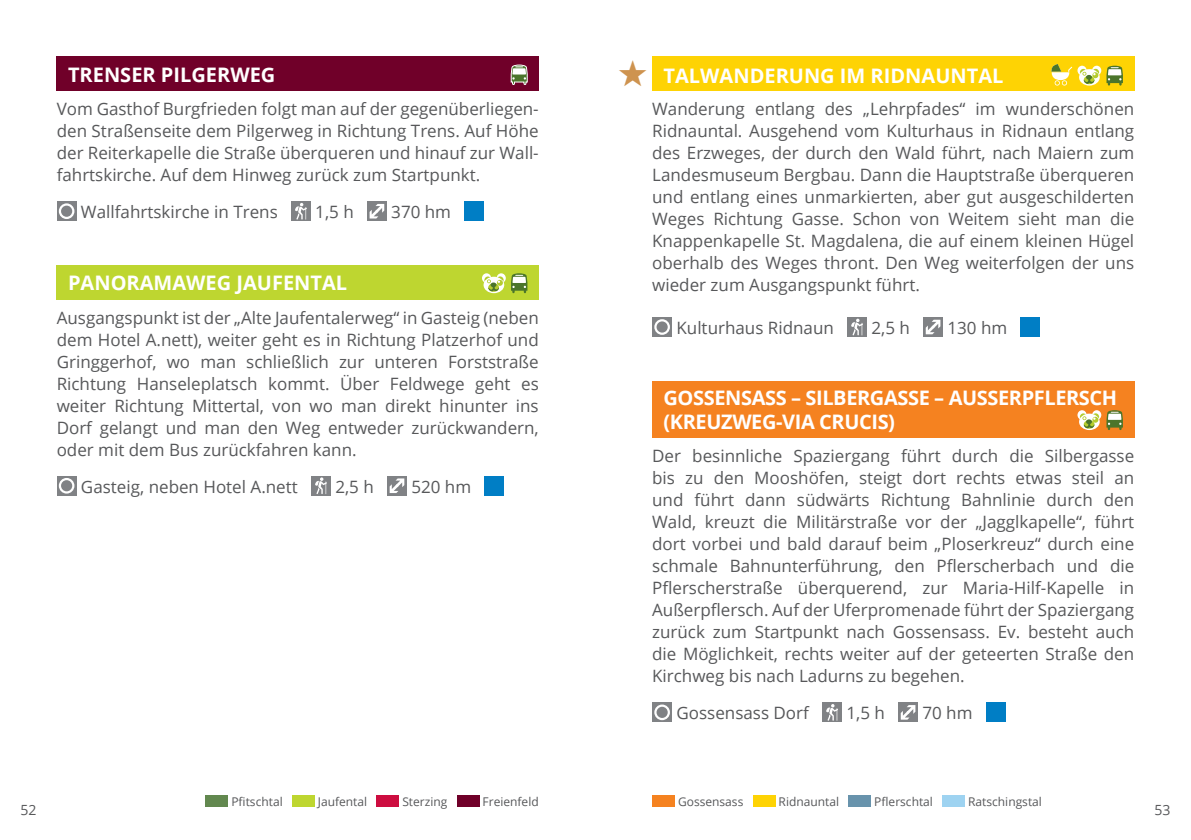
<style>
.page{position:relative;width:1191px;height:840px;background:#fff}
.page>*{position:absolute;margin:0;border:0;box-sizing:border-box;transform-origin:0 0}
.t1{font:26px "Artprintkategorie";color:#ce934f}
.t2{font:700 20px "Open Sans";color:#fff}
.t3{font:700 20px/24px "Open Sans";letter-spacing:-.02em;color:#fff}
.t4{font:17px/22px "Open Sans";color:#57585a;text-align:justify}
.t5{font:14px "Open Sans";color:#57585a}
.t6{font:12px "Open Sans";color:#57585a}
</style>
<div class="page">
<div style="left:206px;top:795px;width:22px;height:11px;background:#62884f"></div>
<div style="left:292px;top:795px;width:23px;height:11px;background:#bed630"></div>
<div style="left:376px;top:795px;width:23px;height:11px;background:#cd0d40"></div>
<div style="left:457px;top:795px;width:22px;height:11px;background:#700029"></div>
<div style="left:652px;top:795px;width:23px;height:11px;background:#f58220"></div>
<div style="left:752px;top:795px;width:23px;height:11px;background:#fed304"></div>
<div style="left:848px;top:795px;width:23px;height:11px;background:#6893ac"></div>
<div style="left:942px;top:795px;width:23px;height:11px;background:#9ed3f1"></div>
<div style="left:57px;top:57px;width:482px;height:34px;background:#700029"></div>
<div style="left:57px;top:265px;width:482px;height:34px;background:#bed630"></div>
<svg style="left:511px;top:65px;width:16px;height:20px"></svg>
<div style="left:57px;top:201px;width:20px;height:20px;background:#808285"></div>
<svg style="left:59px;top:203px;width:15px;height:16px"></svg>
<div style="left:61px;top:205px;width:11px;height:12px;background:#808285;border-radius:50%"></div>
<div style="left:291px;top:201px;width:20px;height:20px;background:#808285"></div>
<svg style="left:295px;top:203px;width:12px;height:16px"></svg>
<div style="left:367px;top:201px;width:20px;height:20px;background:#808285"></div>
<svg style="left:369px;top:204px;width:15px;height:14px"></svg>
<div style="left:464px;top:201px;width:20px;height:20px;background:#007ec5"></div>
<svg style="left:482px;top:273px;width:9px;height:10px"></svg>
<svg style="left:496px;top:273px;width:10px;height:10px"></svg>
<div style="left:497px;top:276px;width:6px;height:7px;background:#b4cc2e;border-radius:50%"></div>
<svg style="left:483px;top:276px;width:21px;height:17px"></svg>
<svg style="left:487px;top:279px;width:16px;height:13px"></svg>
<svg style="left:511px;top:273px;width:16px;height:20px"></svg>
<svg style="left:57px;top:476px;width:20px;height:19px"></svg>
<svg style="left:59px;top:477px;width:15px;height:16px"></svg>
<div style="left:61px;top:480px;width:11px;height:11px;background:#808285;border-radius:50%"></div>
<div style="left:311px;top:475px;width:20px;height:20px;background:#808285"></div>
<svg style="left:315px;top:477px;width:12px;height:17px"></svg>
<div style="left:387px;top:475px;width:20px;height:20px;background:#808285"></div>
<svg style="left:390px;top:478px;width:14px;height:15px"></svg>
<div style="left:484px;top:475px;width:20px;height:20px;background:#007ec5"></div>
<div style="left:652px;top:57px;width:482px;height:34px;background:#fed304"></div>
<div style="left:652px;top:381px;width:482px;height:56px;background:#f58220"></div>
<svg style="left:1051px;top:64px;width:21px;height:21px"></svg>
<svg style="left:1077px;top:66px;width:9px;height:9px"></svg>
<div style="left:1080px;top:69px;width:6px;height:7px;background:#b4cc2e;border-radius:50%"></div>
<svg style="left:1092px;top:66px;width:9px;height:9px"></svg>
<svg style="left:1079px;top:69px;width:20px;height:16px"></svg>
<svg style="left:1082px;top:72px;width:16px;height:12px"></svg>
<svg style="left:1106px;top:66px;width:17px;height:19px"></svg>
<div style="left:652px;top:317px;width:20px;height:20px;background:#808285"></div>
<svg style="left:654px;top:319px;width:16px;height:15px"></svg>
<div style="left:656px;top:321px;width:11px;height:11px;background:#808285;border-radius:50%"></div>
<div style="left:847px;top:317px;width:20px;height:20px;background:#808285"></div>
<svg style="left:851px;top:318px;width:12px;height:17px"></svg>
<div style="left:923px;top:317px;width:20px;height:20px;background:linear-gradient(to right,#808285,#808285)"></div>
<svg style="left:925px;top:319px;width:15px;height:15px"></svg>
<div style="left:1020px;top:317px;width:20px;height:20px;background:#007ec5"></div>
<svg style="left:1077px;top:410px;width:9px;height:9px"></svg>
<svg style="left:1092px;top:410px;width:9px;height:9px"></svg>
<svg style="left:1079px;top:413px;width:20px;height:17px"></svg>
<svg style="left:1082px;top:416px;width:16px;height:12px"></svg>
<svg style="left:1106px;top:410px;width:17px;height:20px"></svg>
<svg style="left:652px;top:702px;width:20px;height:19px"></svg>
<svg style="left:654px;top:704px;width:16px;height:15px"></svg>
<div style="left:656px;top:706px;width:11px;height:11px;background:#808285;border-radius:50%"></div>
<div style="left:822px;top:702px;width:20px;height:19px;background:#808285"></div>
<svg style="left:826px;top:704px;width:12px;height:16px"></svg>
<svg style="left:898px;top:702px;width:20px;height:19px"></svg>
<svg style="left:900px;top:704px;width:15px;height:15px"></svg>
<div style="left:985px;top:702px;width:20px;height:19px;background:#007ec5"></div>
<p class="t2" style="left:68px;top:60px;width:209px">TRENSER PILGERWEG</p>
<p class="t4" style="left:57px;top:97px;width:483px">Vom Gasthof Burgfrieden folgt man auf der gegenüberliegen&shy;den Straßenseite dem Pilgerweg in Richtung Trens. Auf Höhe der Reiterkapelle die Straße überqueren und hinauf zur Wall&shy;fahrtskirche. Auf dem Hinweg zurück zum Startpunkt.</p>
<p class="t4" style="left:81px;top:200px;width:198px">Wallfahrtskirche in Trens</p>
<p class="t4" style="left:315px;top:200px;width:40px">1,5 h</p>
<p class="t4" style="left:391px;top:200px;width:61px">370 hm</p>
<p class="t2" style="left:68px;top:268px;width:281px">PANORAMAWEG JAUFENTAL</p>
<p class="t4" style="left:57px;top:306px;width:483px">Ausgangspunkt ist der „Alte Jaufentalerweg“ in Gasteig (neben dem Hotel A.nett), weiter geht es in Richtung Platzerhof und Gringgerhof, wo man schließlich zur unteren Forststraße Richtung Hanseleplatsch kommt. Über Feldwege geht es weiter Richtung Mittertal, von wo man direkt hinunter ins Dorf gelangt und man den Weg entweder zurückwandern, oder mit dem Bus zurückfahren kann.</p>
<p class="t4" style="left:81px;top:475px;width:218px">Gasteig, neben Hotel A.nett</p>
<p class="t4" style="left:335px;top:475px;width:40px">2,5 h</p>
<p class="t4" style="left:411px;top:475px;width:61px">520 hm</p>
<h1 class="t1" style="left:619px;top:60px;width:29px">3</h1>
<p class="t2" style="left:663px;top:61px;width:341px">TALWANDERUNG IM RIDNAUNTAL</p>
<p class="t4" style="left:652px;top:97px;width:483px">Wanderung entlang des „Lehrpfades“ im wunderschönen Ridnauntal. Ausgehend vom Kulturhaus in Ridnaun entlang des Erzweges, der durch den Wald führt, nach Maiern zum Landesmuseum Bergbau. Dann die Hauptstraße überqueren und entlang eines unmarkierten, aber gut ausgeschilderten Weges Richtung Gasse. Schon von Weitem sieht man die Knappenkapelle St. Magdalena, die auf einem kleinen Hügel oberhalb des Weges thront. Den Weg weiterfolgen der uns wieder zum Ausgangspunkt führt.</p>
<p class="t4" style="left:676px;top:316px;width:159px">Kulturhaus Ridnaun</p>
<p class="t4" style="left:871px;top:316px;width:40px">2,5 h</p>
<p class="t4" style="left:947px;top:316px;width:61px">130 hm</p>
<p class="t3" style="left:663px;top:385px;width:455px">GOSSENSASS – SILBERGASSE – AUSSERPFLERSCH (KREUZWEG-VIA CRUCIS)</p>
<p class="t4" style="left:652px;top:444px;width:483px">Der besinnliche Spaziergang führt durch die Silbergasse bis zu den Mooshöfen, steigt dort rechts etwas steil an und führt dann südwärts Richtung Bahnlinie durch den Wald, kreuzt die Militärstraße vor der „Jagglkapelle“, führt dort vorbei und bald darauf beim „Ploserkreuz“ durch eine schmale Bahnunterführung, den Pflerscherbach und die Pflerscherstraße überquerend, zur Maria-Hilf-Kapelle in Außerpflersch. Auf der Uferpromenade führt der Spaziergang zurück zum Startpunkt nach Gossensass. Ev. besteht auch die Möglichkeit, rechts weiter auf der geteerten Straße den Kirchweg bis nach Ladurns zu begehen.</p>
<p class="t4" style="left:676px;top:701px;width:134px">Gossensass Dorf</p>
<p class="t4" style="left:846px;top:701px;width:40px">1,5 h</p>
<p class="t4" style="left:922px;top:701px;width:52px">70 hm</p>
<p class="t6" style="left:231px;top:792px;width:53px">Pfitschtal</p>
<p class="t6" style="left:318px;top:792px;width:51px">Jaufental</p>
<p class="t6" style="left:402px;top:792px;width:47px">Sterzing</p>
<p class="t6" style="left:482px;top:792px;width:58px">Freienfeld</p>
<p class="t6" style="left:678px;top:792px;width:67px">Gossensass</p>
<p class="t6" style="left:778px;top:792px;width:62px">Ridnauntal</p>
<p class="t6" style="left:874px;top:792px;width:60px">Pflerschtal</p>
<p class="t6" style="left:968px;top:792px;width:75px">Ratschingstal</p>
<p class="t5" style="left:20px;top:800px;width:18px">52</p>
<p class="t5" style="left:1154px;top:800px;width:18px">53</p>
</div>
